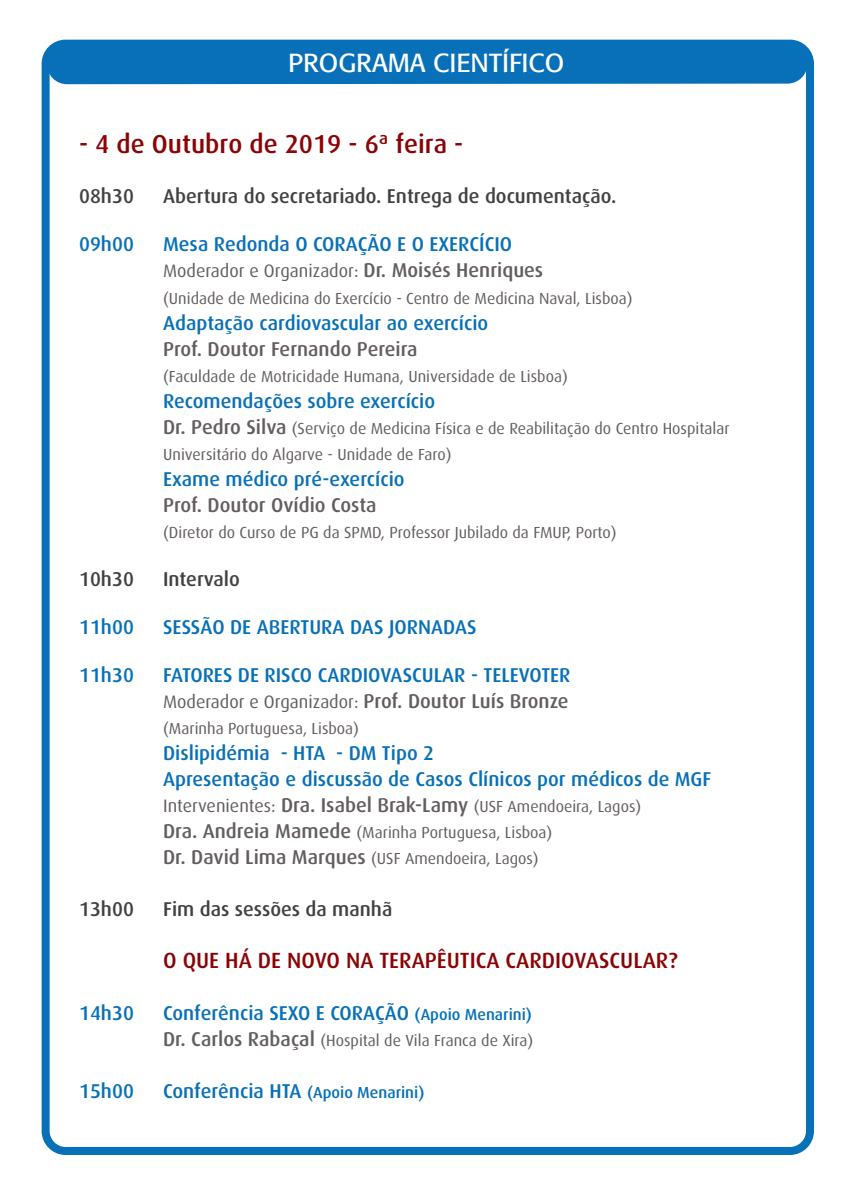
<style>
.page{position:relative;width:841px;height:1189px;background:#fff}
.page>*{position:absolute;margin:0;border:0;box-sizing:border-box;transform-origin:0 0}
.t1{font:500 26px "Dax";color:#8b0304}
.t2{font:26px "Formata";color:#fff}
.t3{font:500 22px "Dax";color:#8b0304}
.t4{font:500 20px/26px "Dax";color:#0770b8}
.t5{font:500 20px "Dax";color:#414042}
.t6{font:500 20px "Dax";color:#635d5d}
.t7{font:18px "Dax";color:#635d5d}
.t8{font:16px/26px "Dax";color:#635d5d}
.t9{font:500 16px "Dax";color:#0770b8}
.s1{font-weight:500;font-size:20px}
.s2{font-size:18px}
.s3{font-size:16px}
.s4{font-size:20px}
</style>
<div class="page">
<div style="left:42px;top:40px;width:772px;height:1114px;border:8px solid #0770b8;border-radius:20px"></div>
<div style="left:47px;top:41px;width:760px;height:43px;background:#0770b8"></div>
<h1 class="t2" style="left:288px;top:47px;width:278px">PROGRAMA CIENTÍFICO</h1>
<h1 class="t1" style="left:79px;top:130px;width:386px">- 4 de Outubro de 2019 - 6ª feira -</h1>
<p class="t5" style="left:79px;top:185px;width:56px">08h30</p>
<p class="t5" style="left:163px;top:185px;width:455px">Abertura do secretariado. Entrega de documentação.</p>
<p class="t4" style="left:79px;top:232px;width:56px">09h00</p>
<p class="t4" style="left:163px;top:232px;width:350px">Mesa Redonda O CORAÇÃO E O EXERCÍCIO</p>
<p class="t7" style="left:163px;top:261px;width:382px">Moderador e Organizador: <span class="s1">Dr. Moisés Henriques</span></p>
<p class="t8" style="left:163px;top:285px;width:471px">(Unidade de Medicina do Exercício - Centro de Medicina Naval, Lisboa)</p>
<p class="t4" style="left:163px;top:310px;width:327px">Adaptação cardiovascular ao exercício</p>
<p class="t6" style="left:163px;top:337px;width:256px">Prof. Doutor Fernando Pereira</p>
<p class="t8" style="left:163px;top:363px;width:406px">(Faculdade de Motricidade Humana, Universidade de Lisboa)</p>
<p class="t4" style="left:163px;top:388px;width:274px">Recomendações sobre exercício</p>
<p class="t8" style="left:163px;top:415px;width:568px"><span class="s1">Dr. Pedro Silva</span> (Serviço de Medicina Física e de Reabilitação do Centro Hospitalar<br>Universitário do Algarve - Unidade de Faro)</p>
<p class="t4" style="left:163px;top:466px;width:243px">Exame médico pré-exercício</p>
<p class="t6" style="left:163px;top:493px;width:215px">Prof. Doutor Ovídio Costa</p>
<p class="t8" style="left:163px;top:519px;width:455px">(Diretor do Curso de PG da SPMD, Professor Jubilado da FMUP, Porto)</p>
<p class="t5" style="left:79px;top:567px;width:56px">10h30</p>
<p class="t5" style="left:163px;top:567px;width:78px">Intervalo</p>
<p class="t4" style="left:79px;top:614px;width:56px">11h00</p>
<p class="t4" style="left:163px;top:614px;width:315px">SESSÃO DE ABERTURA DAS JORNADAS</p>
<p class="t4" style="left:79px;top:662px;width:56px">11h30</p>
<p class="t4" style="left:163px;top:662px;width:409px">FATORES DE RISCO CARDIOVASCULAR - TELEVOTER</p>
<p class="t7" style="left:163px;top:691px;width:407px">Moderador e Organizador: <span class="s1">Prof. Doutor Luís Bronze</span></p>
<p class="t8" style="left:163px;top:715px;width:197px">(Marinha Portuguesa, Lisboa)</p>
<p class="t4" style="left:163px;top:740px;width:550px">Dislipidémia - HTA - DM Tipo 2<br>Apresentação e discussão de Casos Clínicos por médicos de MGF</p>
<p class="t8" style="left:163px;top:793px;width:480px"><span class="s2">Intervenientes:</span> <span class="s1">Dra. Isabel Brak-Lamy</span> (USF Amendoeira, Lagos)<br><span class="s1">Dra. Andreia Mamede</span> (Marinha Portuguesa, Lisboa)<br><span class="s1">Dr. David Lima Marques</span> (USF Amendoeira, Lagos)</p>
<p class="t5" style="left:79px;top:897px;width:56px">13h00</p>
<p class="t5" style="left:163px;top:897px;width:231px">Fim das sessões da manhã</p>
<h2 class="t3" style="left:163px;top:947px;width:516px">O QUE HÁ DE NOVO NA TERAPÊUTICA CARDIOVASCULAR?</h2>
<p class="t4" style="left:79px;top:1000px;width:56px">14h30</p>
<p class="t4" style="left:163px;top:1000px;width:370px">Conferência SEXO E CORAÇÃO <span class="s3">(Apoio Menarini)</span></p>
<p class="t8" style="left:163px;top:1027px;width:372px"><span class="s1">Dr. Carlos Rabaçal</span> (Hospital de Vila Franca de Xira)</p>
<p class="t4" style="left:79px;top:1078px;width:56px">15h00</p>
<p class="t9" style="left:163px;top:1083px;width:263px"><span class="s4">Conferência HTA</span> (Apoio Menarini)</p>
</div>
